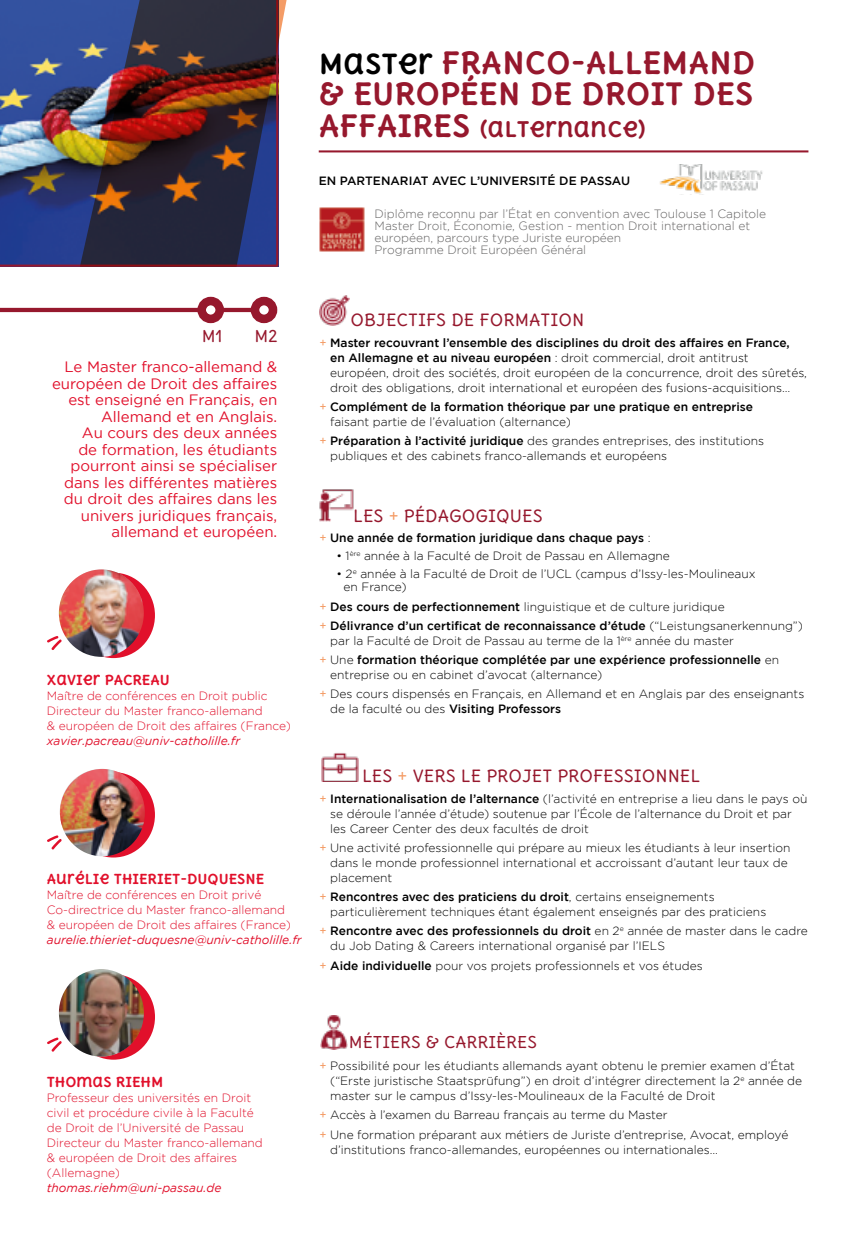
<style>
.page{position:relative;width:851px;height:1234px;background:#fff}
.page>*{position:absolute;margin:0;border:0;box-sizing:border-box;transform-origin:0 0}
.t1{font:700 30px/31.5px "Delius Unicase";color:#96182d}
.t2{font:700 21px "Delius Unicase";color:#96182d}
.t3{font:16.5px "Delius Unicase";color:#96182d}
.t4{font:15.9px "Delius Unicase";color:#96182d}
.t5{font:15px/16.5px "Gotham";color:#e1102b;text-align:right}
.bloc_presentation{font:700 13.5px "Delius Unicase";color:#e1102b}
.t6{font:300 12px/15px "Gotham";color:#000}
.bloc_presentation-2{font:300 12px/15px "Gotham";color:#e1102b}
.Style_de_paragraphe{font:500 12px/15px "Gotham";color:#000}
.t7{font:300 12px/12px "Gotham";color:#646363}
.bloc_presentation-3{font:italic 12px "Gotham";color:#e1102b}
.s1{font-size:27px;color:#000}
.s2{font-size:30px}
.s3{font-family:"Delius Unicase";font-weight:400;color:#f49c66}
.s4{font-weight:500}
.s5{font-weight:300}
.s6{color:#f49c66}
</style>
<div class="page">
<svg style="left:0;top:0;width:37px;height:267px"></svg>
<svg style="left:47px;top:636px;width:12px;height:14px"></svg>
<div style="left:72px;top:572px;width:83px;height:86px;background:#e1102b;border-radius:50%"></div>
<img style="left:59px;top:569px;width:85px;height:87px">
<svg style="left:47px;top:835px;width:13px;height:15px"></svg>
<div style="left:72px;top:772px;width:83px;height:85px;background:#e1102b;border-radius:50%"></div>
<img style="left:60px;top:768px;width:85px;height:88px">
<svg style="left:47px;top:1037px;width:12px;height:15px"></svg>
<div style="left:72px;top:974px;width:83px;height:85px;background:#e1102b;border-radius:50%"></div>
<img style="left:59px;top:969px;width:85px;height:87px">
<hr style="left:0;top:308px;width:270px;height:4px;background:#96182d">
<svg style="left:202px;top:301px;width:18px;height:18px"></svg>
<div style="left:197px;top:297px;width:27px;height:26px;border:8px solid #96182d;border-radius:50%"></div>
<svg style="left:255px;top:301px;width:18px;height:18px"></svg>
<div style="left:251px;top:297px;width:26px;height:26px;border:8px solid #96182d;border-radius:50%"></div>
<img style="left:37px;top:0;width:308px;height:267px">
<img style="left:321px;top:752px;width:37px;height:29px">
<img style="left:319px;top:489px;width:34px;height:32px">
<img style="left:320px;top:295px;width:29px;height:30px">
<img style="left:659px;top:164px;width:104px;height:30px">
<img style="left:319px;top:207px;width:46px;height:44px">
<img style="left:320px;top:1015px;width:27px;height:34px">
<hr style="left:319px;top:150px;width:489px;height:2px;background:#96182d">
<p class="t1" style="left:319px;top:46px;width:438px"><span class="s1">MASTER</span> FRANCO-ALLEMAND &amp; EUROPÉEN DE DROIT DES</p>
<p class="t2" style="left:319px;top:115px;width:328px"><span class="s2">AFFAIRES</span> (ALTERNANCE)</p>
<p class="Style_de_paragraphe" style="left:319px;top:173px;width:313px">EN PARTENARIAT AVEC L’UNIVERSITÉ DE PASSAU</p>
<p class="t7" style="left:374px;top:207px;width:393px">Diplôme reconnu par l’État en convention avec Toulouse 1 Capitole Master Droit, Économie, Gestion - mention Droit international et européen, parcours type Juriste européen<br>Programme Droit Européen Général</p>
<p class="t4" style="left:202px;top:325px;width:23px">M1</p>
<p class="t4" style="left:254px;top:325px;width:25px">M2</p>
<p class="t5" style="left:52px;top:358px;width:227px">Le Master franco-allemand &amp; européen de Droit des affaires est enseigné en Français, en<br>Allemand et en Anglais.</p>
<p class="t5" style="left:64px;top:424px;width:215px">Au cours des deux années de formation, les étudiants pourront ainsi se spécialiser dans les différentes matières du droit des affaires dans les univers juridiques français, allemand et européen.</p>
<p class="bloc_presentation" style="left:47px;top:670px;width:124px">XAVIER PACREAU</p>
<p class="bloc_presentation-2" style="left:47px;top:687px;width:222px">Maître de conférences en Droit public</p>
<p class="bloc_presentation-2" style="left:47px;top:702px;width:245px">Directeur du Master franco-allemand<br>&amp; européen de Droit des affaires (France)</p>
<p class="bloc_presentation-3" style="left:47px;top:733px;width:195px">xavier.pacreau@univ-catholille.fr</p>
<p class="bloc_presentation" style="left:47px;top:869px;width:219px">AURÉLIE THIERIET-DUQUESNE</p>
<p class="bloc_presentation-2" style="left:47px;top:886px;width:216px">Maître de conférences en Droit privé</p>
<p class="bloc_presentation-2" style="left:47px;top:901px;width:240px">Co-directrice du Master franco-allemand</p>
<p class="bloc_presentation-2" style="left:47px;top:916px;width:245px">&amp; européen de Droit des affaires (France)</p>
<p class="bloc_presentation-3" style="left:47px;top:932px;width:256px">aurelie.thieriet-duquesne@univ-catholille.fr</p>
<p class="t3" style="left:350px;top:309px;width:235px">OBJECTIFS DE FORMATION</p>
<p class="t6" style="left:330px;top:334px;width:478px;text-indent:-11px"><span class="s3">+</span> <span class="s4">Master recouvrant l’ensemble des disciplines du droit des affaires en France, en Allemagne et au niveau européen</span> : droit commercial, droit antitrust européen, droit des sociétés, droit européen de la concurrence, droit des sûretés, droit des obligations, droit international et européen des fusions-acquisitions…</p>
<p class="Style_de_paragraphe" style="left:330px;top:399px;width:424px;text-indent:-11px"><span class="s3">+</span> Complément de la formation théorique par une pratique en entreprise <span class="s5">faisant partie de l’évaluation (alternance)</span></p>
<p class="t6" style="left:330px;top:433px;width:435px;text-indent:-11px"><span class="s3">+</span> <span class="s4">Préparation à l’activité juridique</span> des grandes entreprises, des institutions publiques et des cabinets franco-allemands et européens</p>
<p class="t3" style="left:353px;top:505px;width:191px">LES <span class="s6">+</span> PÉDAGOGIQUES</p>
<p class="Style_de_paragraphe" style="left:319px;top:530px;width:333px"><span class="s3">+</span> Une année de formation juridique dans chaque pays <span class="s5">:</span></p>
<p class="t6" style="left:336px;top:548px;width:335px">• 1<sup>ère</sup> année à la Faculté de Droit de Passau en Allemagne</p>
<p class="t6" style="left:343px;top:566px;width:413px;line-height:13.5px;text-indent:-7px">• 2<sup>e</sup> année à la Faculté de Droit de l’UCL (campus d’Issy-les-Moulineaux en France)</p>
<p class="t6" style="left:319px;top:598px;width:407px"><span class="s3">+</span> <span class="s4">Des cours de perfectionnement</span> linguistique et de culture juridique</p>
<p class="t6" style="left:330px;top:618px;width:474px;text-indent:-11px"><span class="s3">+</span> <span class="s4">Délivrance d’un certificat de reconnaissance d’étude</span> (“Leistungsanerkennung”) par la Faculté de Droit de Passau au terme de la 1<sup>ère</sup> année du master</p>
<p class="Style_de_paragraphe" style="left:330px;top:652px;width:450px;text-indent:-11px"><span class="s3">+</span> <span class="s5">Une</span> formation théorique complétée par une expérience professionnelle <span class="s5">en entreprise ou en cabinet d’avocat (alternance)</span></p>
<p class="t6" style="left:330px;top:686px;width:475px;text-indent:-11px"><span class="s3">+</span> Des cours dispensés en Français, en Allemand et en Anglais par des enseignants de la faculté ou des <span class="s4">Visiting Professors</span></p>
<p class="t3" style="left:362px;top:764px;width:340px">LES <span class="s6">+</span> VERS LE PROJET PROFESSIONNEL</p>
<p class="t6" style="left:330px;top:790px;width:478px;text-indent:-11px"><span class="s3">+</span> <span class="s4">Internationalisation de l’alternance</span> (l’activité en entreprise a lieu dans le pays où se déroule l’année d’étude) soutenue par l’École de l’alternance du Droit et par les Career Center des deux facultés de droit</p>
<p class="t6" style="left:330px;top:839px;width:462px;text-indent:-11px"><span class="s3">+</span> Une activité professionnelle qui prépare au mieux les étudiants à leur insertion dans le monde professionnel international et accroissant d’autant leur taux de placement</p>
<p class="t6" style="left:330px;top:889px;width:437px;text-indent:-11px"><span class="s3">+</span> <span class="s4">Rencontres avec des praticiens du droit</span>, certains enseignements particulièrement techniques étant également enseignés par des praticiens</p>
<p class="t6" style="left:330px;top:923px;width:479px;text-indent:-11px"><span class="s3">+</span> <span class="s4">Rencontre avec des professionnels du droit</span> en 2<sup>e</sup> année de master dans le cadre du Job Dating &amp; Careers international organisé par l’IELS</p>
<p class="t6" style="left:319px;top:957px;width:385px"><span class="s3">+</span> <span class="s4">Aide individuelle</span> pour vos projets professionnels et vos études</p>
<p class="bloc_presentation" style="left:47px;top:1072px;width:118px">THOMAS RIEHM</p>
<p class="bloc_presentation-2" style="left:47px;top:1089px;width:217px">Professeur des universités en Droit civil et procédure civile à la Faculté de Droit de l’Université de Passau<br>Directeur du Master franco-allemand &amp; européen de Droit des affaires (Allemagne)</p>
<p class="bloc_presentation-3" style="left:47px;top:1180px;width:176px">thomas.riehm@uni-passau.de</p>
<p class="t4" style="left:349px;top:1031px;width:190px">MÉTIERS &amp; CARRIÈRES</p>
<p class="t6" style="left:330px;top:1057px;width:473px;text-indent:-11px"><span class="s3">+</span> Possibilité pour les étudiants allemands ayant obtenu le premier examen d’État (“Erste juristische Staatsprüfung”) en droit d’intégrer directement la 2<sup>e</sup> année de master sur le campus d’Issy-les-Moulineaux de la Faculté de Droit</p>
<p class="t6" style="left:319px;top:1107px;width:350px"><span class="s3">+</span> Accès à l’examen du Barreau français au terme du Master</p>
<p class="t6" style="left:330px;top:1126px;width:460px;text-indent:-11px"><span class="s3">+</span> Une formation préparant aux métiers de Juriste d’entreprise, Avocat, employé d’institutions franco-allemandes, européennes ou internationales…</p>
</div>
